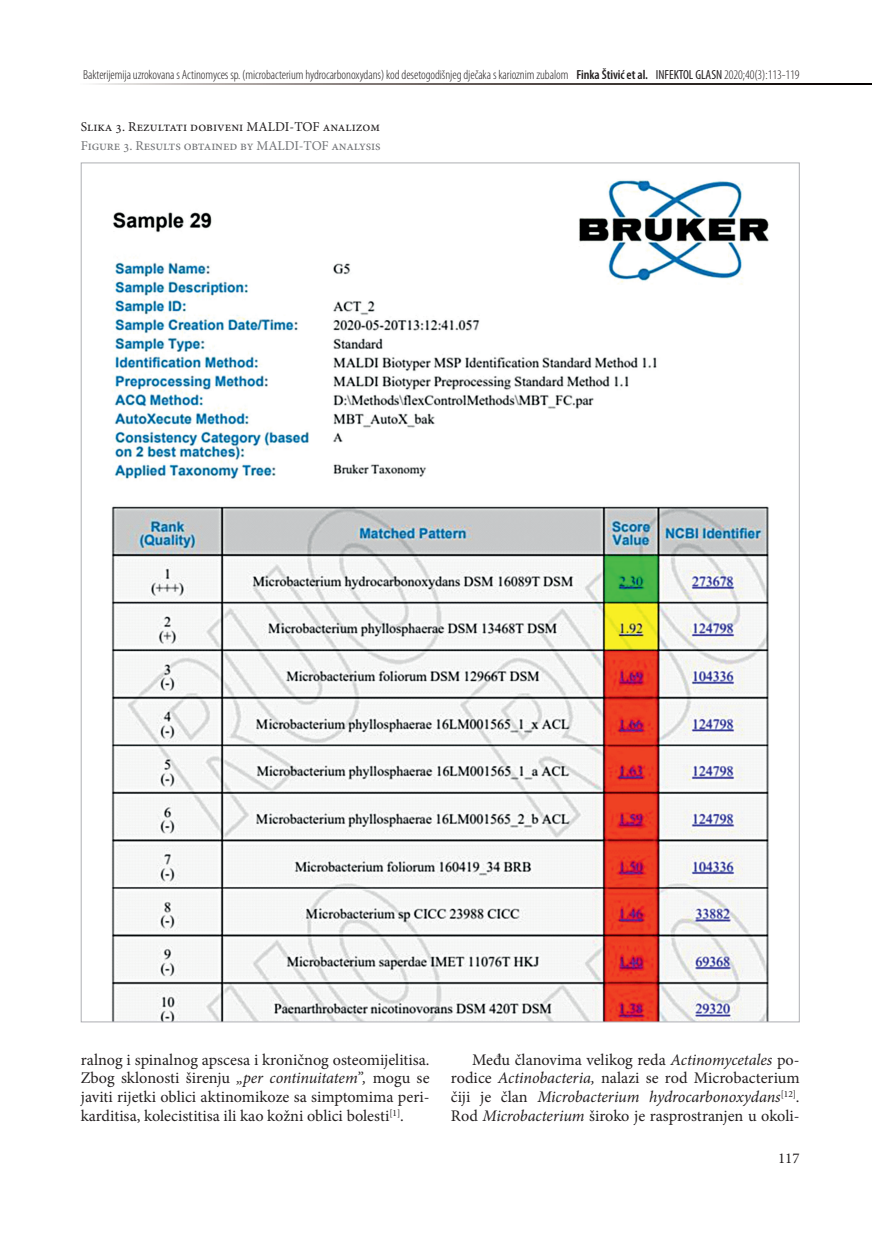
<style>
.page{position:relative;width:872px;height:1234px;background:#fff}
.page>*{position:absolute;margin:0;border:0;box-sizing:border-box;transform-origin:0 0}
.t1{font:16.2px/18.8px "Minion Pro";color:#231f20;text-align:justify}
.t2{font:15px "Minion Pro";color:#231f20}
.t3{font:13.5px "Minion Pro";letter-spacing:-.01em;color:#727477}
.t4{font:13.5px "Minion Pro";color:#231f20}
.t5{font:300 condensed 13.2px "Myriad Pro";letter-spacing:-.005em;color:#231f20}
.s1{font-weight:600}
.s2{font-weight:400}
.s3{font-style:italic}
</style>
<div class="page">
<img style="left:93px;top:84px;width:779px;height:1px">
<img style="left:111px;top:180px;width:658px;height:840px">
<p class="t5" style="left:83px;top:67px;width:718px">Bakterijemija uzrokovana s Actinomyces sp. (microbacterium hydrocarbonoxydans) kod desetogodišnjeg dječaka s karioznim zubalom <span class="s1">Finka Štivić et al.</span> <span class="s2">INFEKTOL GLASN</span> 2020;40(3):113-119</p>
<p class="t4" style="left:81px;top:118px;width:301px">Slika 3. Rezultati dobiveni MALDI-TOF analizom</p>
<p class="t3" style="left:81px;top:136px;width:301px">Figure 3. Results obtained by MALDI-TOF analysis</p>
<p class="t1" style="left:81px;top:1049px;width:350px">ralnog i spinalnog apscesa i kroničnog osteomijelitisa.<br>Zbog sklonosti širenju <span class="s3">„per continuitatem”,</span> mogu se javiti rijetki oblici aktinomikoze sa simptomima peri&shy;karditisa, kolecistitisa ili kao kožni oblici bolesti<sup>[1]</sup>.</p>
<p class="t1" style="left:451px;top:1049px;width:350px;text-indent:21px">Među članovima velikog reda <span class="s3">Actinomycetales</span> po&shy;rodice <span class="s3">Actinobacteria,</span> nalazi se rod Microbacterium čiji je član <span class="s3">Microbacterium hydrocarbonoxydans</span><sup>[12]</sup>.<br>Rod <span class="s3">Microbacterium</span> široko je rasprostranjen u okoli-</p>
<p class="t2" style="left:778px;top:1147px;width:23px">117</p>
</div>
